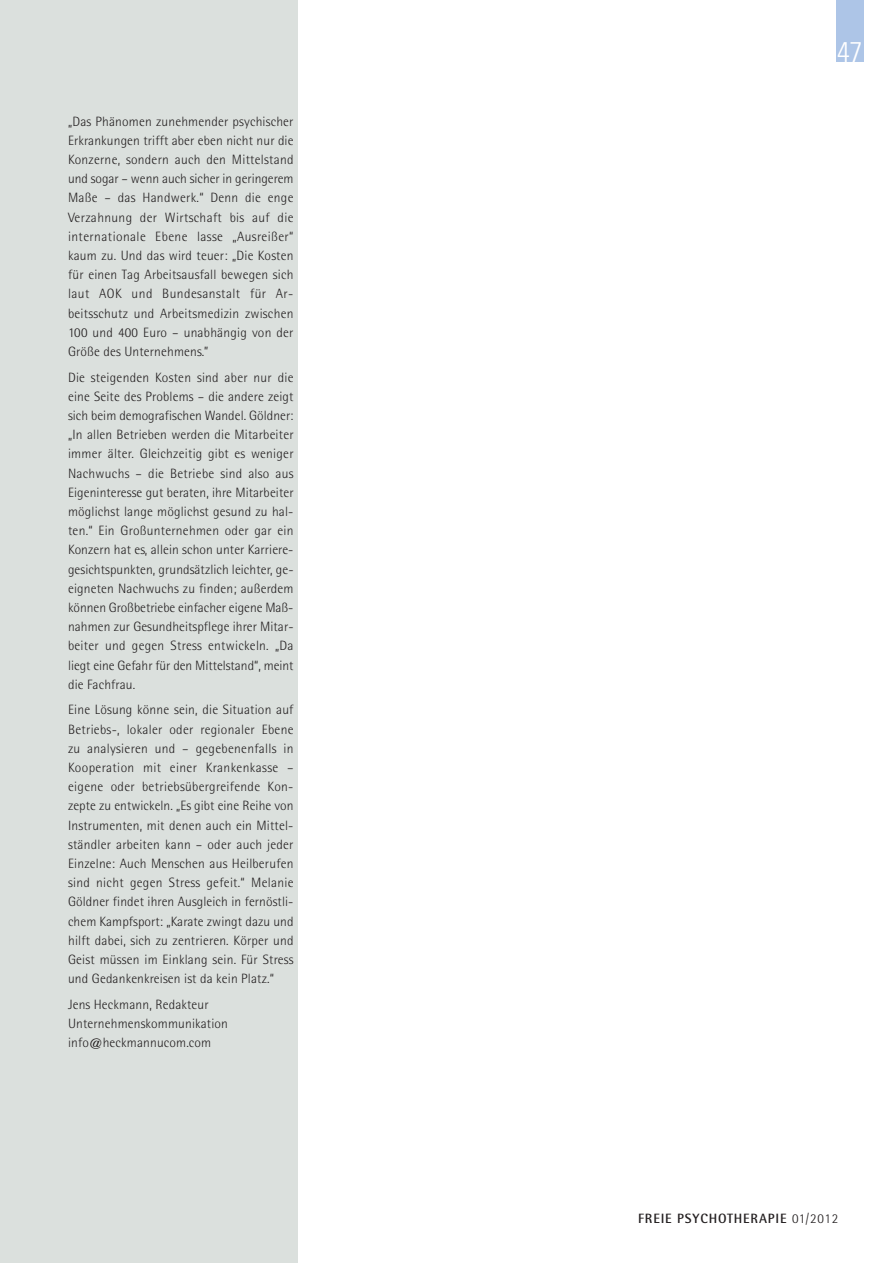
<style>
.page{position:relative;width:893px;height:1263px;background:#fff}
.page>*{position:absolute;margin:0;border:0;box-sizing:border-box;transform-origin:0 0}
.t1{font:300 condensed 28.5px "Univers";color:#fff}
.t2{font:300 13.5px/19.2px "Rotis Semi Sans";letter-spacing:.01em;color:#231f20;text-align:justify}
.t3{font:700 13.5px "Rotis Semi Sans";letter-spacing:.06em;color:#231f20}
.s1{font-weight:300}
</style>
<div class="page">
<div style="left:0;top:0;width:298px;height:1263px;background:#dbe0dd"></div>
<div style="left:836px;top:0;width:27px;height:62px;background:#adc5e7"></div>
<p class="t2" style="left:68px;top:113px;width:227px">„Das Phänomen zunehmender psychischer Erkrankungen trifft aber eben nicht nur die Konzerne, sondern auch den Mittelstand und sogar – wenn auch sicher in geringerem Maße – das Handwerk.“ Denn die enge Verzahnung der Wirtschaft bis auf die internationale Ebene lasse „Ausreißer“ kaum zu. Und das wird teuer: „Die Kosten für einen Tag Arbeitsausfall bewegen sich laut AOK und Bundesanstalt für Ar&shy;beitsschutz und Arbeitsmedizin zwischen 100 und 400 Euro – unabhängig von der Größe des Unternehmens.”</p>
<p class="t2" style="left:68px;top:369px;width:227px">Die steigenden Kosten sind aber nur die eine Seite des Problems – die andere zeigt sich beim demografischen Wandel. Göldner: „In allen Betrieben werden die Mitarbeiter immer älter. Gleichzeitig gibt es weniger Nachwuchs – die Betriebe sind also aus Eigeninteresse gut beraten, ihre Mitarbeiter möglichst lange möglichst gesund zu hal&shy;ten.“ Ein Großunternehmen oder gar ein Konzern hat es, allein schon unter Karriere&shy;gesichtspunkten, grundsätzlich leichter, ge&shy;eigneten Nachwuchs zu finden; außerdem können Großbetriebe einfacher eigene Maß&shy;nahmen zur Gesundheitspflege ihrer Mitar&shy;beiter und gegen Stress entwickeln. „Da liegt eine Gefahr für den Mittelstand“, meint die Fachfrau.</p>
<p class="t2" style="left:68px;top:702px;width:227px">Eine Lösung könne sein, die Situation auf Betriebs-, lokaler oder regionaler Ebene zu analysieren und – gegebenenfalls in Kooperation mit einer Krankenkasse – eigene oder betriebsübergreifende Kon&shy;zepte zu entwickeln. „Es gibt eine Reihe von Instrumenten, mit denen auch ein Mittel&shy;ständler arbeiten kann – oder auch jeder Einzelne: Auch Menschen aus Heilberufen sind nicht gegen Stress gefeit.“ Melanie Göldner findet ihren Ausgleich in fernöstli&shy;chem Kampfsport: „Karate zwingt dazu und hilft dabei, sich zu zentrieren. Körper und Geist müssen im Einklang sein. Für Stress und Gedankenkreisen ist da kein Platz.“</p>
<p class="t2" style="left:68px;top:996px;width:161px;text-align:left">Jens Heckmann, Redakteur<br>Unternehmenskommunikation info@heckmannucom.com</p>
<h1 class="t1" style="left:837px;top:41px;width:27px">47</h1>
<p class="t3" style="left:638px;top:1213px;width:201px">FREIE PSYCHOTHERAPIE <span class="s1">01/2012</span></p>
</div>
